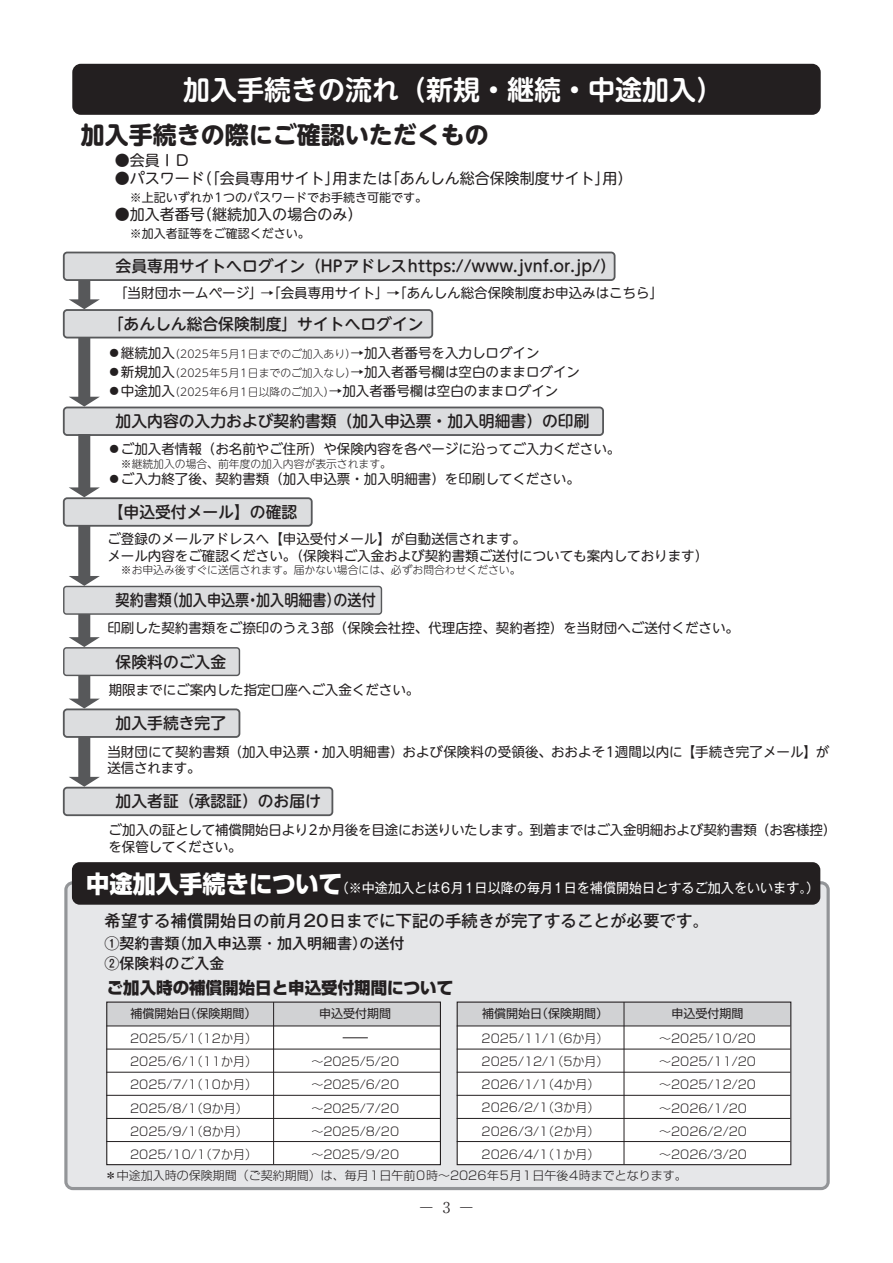
<style>
.page{position:relative;width:893px;height:1263px;background:#fff}
.page>*{position:absolute;margin:0;border:0;box-sizing:border-box;transform-origin:0 0}
.t1{font:700 27px "UD Shin M Go Pro De";color:#fff}
.t2{font:700 24px "UD Shin M Go Pro";color:#231f20}
.t3{font:500 16.5px "Gothic MB101 Pro";color:#231f20}
.t4{font:800 16.5px "Shin Go Pro";color:#231f20}
.t5{font:500 15.75px "UD Shin M Go Pro";color:#231f20}
.t6{font:500 15.75px "UD Shin M Go Pro";color:#231f20;scale:.89 1}
.t7{font:15px "UD Shin M Go Pro";color:#231f20}
.t8{font:500 15px/19.5px "Gothic MB101 Pro";color:#231f20}
.t9{font:300 15px "Ryumin Pro";color:#231f20;scale:1.5 1}
.t10{font:13.5px/16.2px "UD Shin M Go Pro";color:#231f20}
.t11{font:13.5px "Gothic MB101 Pro";color:#fff}
.t12{font:300 12px/23.2px "Shin Go Pro";color:#231f20}
.t13{font:12px "UD Shin M Go Pro";color:#231f20}
.t14{font:12px "Shin Go Pro";color:#231f20}
.t15{font:300 10.8px "UD Shin M Go Pro";color:#231f20}
.s1{font-weight:300;font-size:10.8px}
.s2{font-family:"Shin Go Pro";font-weight:800;font-size:24px}
</style>
<div class="page">
<div style="left:64px;top:881px;width:766px;height:309px;background:#e6e7e9"></div>
<div style="left:72px;top:862px;width:748px;height:43px;background:#231f20;border-radius:8px"></div>
<div style="left:72px;top:64px;width:749px;height:51px;background:#231f20;border-radius:9px"></div>
<div style="left:107px;top:1002px;width:333px;height:163px;background:#fff"></div>
<hr style="left:106px;top:1049px;width:334px;height:1px;background:#231f20">
<hr style="left:106px;top:1072px;width:334px;height:1px;background:#231f20">
<hr style="left:106px;top:1095px;width:334px;height:1px;background:#231f20">
<hr style="left:106px;top:1118px;width:334px;height:1px;background:#231f20">
<hr style="left:106px;top:1141px;width:334px;height:1px;background:#231f20">
<div style="left:107px;top:1002px;width:333px;height:24px;background:#d1d2d4"></div>
<hr style="left:273px;top:1002px;width:1px;height:162px;background:#231f20">
<hr style="left:106px;top:1025px;width:334px;height:1px;background:#231f20">
<div style="left:106px;top:1001px;width:335px;height:164px;border:1px solid #231f20"></div>
<div style="left:457px;top:1002px;width:334px;height:163px;background:#fff"></div>
<hr style="left:457px;top:1049px;width:333px;height:1px;background:#231f20">
<hr style="left:457px;top:1072px;width:333px;height:1px;background:#231f20">
<hr style="left:457px;top:1095px;width:333px;height:1px;background:#231f20">
<hr style="left:457px;top:1118px;width:333px;height:1px;background:#231f20">
<hr style="left:457px;top:1141px;width:333px;height:1px;background:#231f20">
<div style="left:457px;top:1002px;width:333px;height:24px;background:#d1d2d4"></div>
<hr style="left:623px;top:1002px;width:1px;height:162px;background:#231f20">
<hr style="left:457px;top:1025px;width:333px;height:1px;background:#231f20">
<div style="left:457px;top:1001px;width:334px;height:164px;border:1px solid #231f20"></div>
<svg style="left:343px;top:1037px;width:25px;height:1px"></svg>
<div style="left:64px;top:252px;width:551px;height:28px;background:#dcdddf;border-radius:3px"></div>
<div style="left:63px;top:252px;width:552px;height:29px;border:2px solid #57585a;border-radius:3px"></div>
<div style="left:64px;top:310px;width:368px;height:28px;background:#dcdddf;border-radius:3px"></div>
<div style="left:63px;top:309px;width:370px;height:29px;border:2px solid #57585a;border-radius:3px"></div>
<div style="left:64px;top:407px;width:539px;height:28px;background:#dcdddf;border-radius:3px"></div>
<div style="left:63px;top:407px;width:541px;height:29px;border:2px solid #57585a;border-radius:3px"></div>
<div style="left:64px;top:498px;width:248px;height:28px;background:#dcdddf;border-radius:3px"></div>
<div style="left:63px;top:497px;width:250px;height:30px;border:2px solid #57585a;border-radius:3px"></div>
<div style="left:64px;top:648px;width:175px;height:27px;background:#dcdddf;border-radius:3px"></div>
<div style="left:63px;top:647px;width:177px;height:29px;border:1px solid #57585a;border-radius:3px"></div>
<div style="left:64px;top:709px;width:175px;height:28px;background:#dcdddf;border-radius:3px"></div>
<div style="left:63px;top:708px;width:177px;height:30px;border:2px solid #57585a;border-radius:3px"></div>
<div style="left:64px;top:788px;width:268px;height:27px;background:#dcdddf;border-radius:3px"></div>
<div style="left:63px;top:787px;width:270px;height:29px;border:2px solid #57585a;border-radius:3px"></div>
<div style="left:64px;top:586px;width:317px;height:28px;background:#dcdddf;border-radius:3px"></div>
<div style="left:63px;top:586px;width:319px;height:29px;border:1px solid #57585a;border-radius:3px"></div>
<div style="left:78px;top:280px;width:12px;height:22px;background:#57585a"></div>
<svg style="left:69px;top:299px;width:31px;height:10px"></svg>
<div style="left:78px;top:338px;width:12px;height:61px;background:#57585a"></div>
<svg style="left:69px;top:397px;width:31px;height:10px"></svg>
<div style="left:78px;top:434px;width:12px;height:56px;background:#57585a"></div>
<svg style="left:69px;top:487px;width:31px;height:10px"></svg>
<div style="left:78px;top:526px;width:12px;height:52px;background:#57585a"></div>
<svg style="left:69px;top:576px;width:31px;height:10px"></svg>
<div style="left:78px;top:614px;width:12px;height:25px;background:#57585a"></div>
<svg style="left:69px;top:637px;width:31px;height:10px"></svg>
<div style="left:78px;top:675px;width:12px;height:26px;background:#57585a"></div>
<svg style="left:69px;top:699px;width:30px;height:9px"></svg>
<div style="left:78px;top:737px;width:12px;height:42px;background:#57585a"></div>
<svg style="left:69px;top:777px;width:31px;height:10px"></svg>
<h1 class="t1" style="left:183px;top:67px;width:541px">加入手続きの流れ（新規・継続・中途加入）</h1>
<h2 class="t2" style="left:81px;top:116px;width:409px">加入手続きの際にご確認いただくもの</h2>
<p class="t7" style="left:115px;top:148px;width:76px">●会員ＩＤ</p>
<p class="t7" style="left:115px;top:166px;width:519px">●パスワード（「会員専用サイト」用または「あんしん総合保険制度サイト」用）</p>
<p class="t13" style="left:130px;top:188px;width:299px">※上記いずれか1つのパスワードでお手続き可能です。</p>
<p class="t7" style="left:115px;top:202px;width:249px">●加入者番号（継続加入の場合のみ）</p>
<p class="t13" style="left:130px;top:224px;width:181px">※加入者証等をご確認ください。</p>
<p class="t5" style="left:116px;top:253px;width:502px">会員専用サイトへログイン（HPアドレスhttps://www.jvnf.or.jp/）</p>
<p class="t10" style="left:107px;top:284px;width:557px">　「当財団ホームページ」→「会員専用サイト」→「あんしん総合保険制度お申込みはこちら」</p>
<p class="t5" style="left:108px;top:311px;width:317px">「あんしん総合保険制度」サイトへログイン</p>
<p class="t10" style="left:107px;top:344px;width:434px">●継続加入<span class="s1">（2025年5月1日までのご加入あり）</span>→加入者番号を入力しログイン</p>
<p class="t10" style="left:107px;top:363px;width:474px">●新規加入<span class="s1">（2025年5月1日までのご加入なし）</span>→加入者番号欄は空白のままログイン</p>
<p class="t10" style="left:107px;top:382px;width:453px">●中途加入<span class="s1">（2025年6月1日以降のご加入）</span>→加入者番号欄は空白のままログイン</p>
<p class="t5" style="left:116px;top:408px;width:475px">加入内容の入力および契約書類（加入申込票・加入明細書）の印刷</p>
<p class="t10" style="left:107px;top:440px;width:514px">●ご加入者情報（お名前やご住所）や保険内容を各ページに沿ってご入力ください。</p>
<p class="t15" style="left:121px;top:455px;width:271px">※継続加入の場合、前年度の加入内容が表示されます。</p>
<p class="t10" style="left:107px;top:470px;width:474px">●ご入力終了後、契約書類（加入申込票・加入明細書）を印刷してください。</p>
<p class="t5" style="left:108px;top:499px;width:191px">【申込受付メール】の確認</p>
<p class="t10" style="left:107px;top:530px;width:602px">ご登録のメールアドレスへ【申込受付メール】が自動送信されます。<br>メール内容をご確認ください。（保険料ご入金および契約書類ご送付についても案内しております）</p>
<p class="t15" style="left:121px;top:561px;width:401px">※お申込み後すぐに送信されます。届かない場合には、必ずお問合わせください。</p>
<p class="t6" style="left:116px;top:587px;width:294px">契約書類（加入申込票・加入明細書）の送付</p>
<p class="t10" style="left:107px;top:619px;width:633px">印刷した契約書類をご捺印のうえ3部（保険会社控、代理店控、契約者控）を当財団へご送付ください。</p>
<p class="t5" style="left:116px;top:650px;width:112px">保険料のご入金</p>
<p class="t10" style="left:109px;top:681px;width:312px">期限までにご案内した指定口座へご入金ください。</p>
<p class="t5" style="left:116px;top:710px;width:112px">加入手続き完了</p>
<p class="t10" style="left:107px;top:743px;width:724px">当財団にて契約書類（加入申込票・加入明細書）および保険料の受領後、おおよそ1週間以内に【手続き完了メール】が送信されます。</p>
<p class="t5" style="left:116px;top:788px;width:207px">加入者証（承認証）のお届け</p>
<p class="t10" style="left:109px;top:821px;width:729px">ご加入の証として補償開始日より2か月後を目途にお送りいたします。到着まではご入金明細および契約書類（お客様控）を保管してください。</p>
<p class="t11" style="left:86px;top:877px;width:734px"><span class="s2">中途加入手続きについて</span>（※中途加入とは6月1日以降の毎月1日を補償開始日とするご加入をいいます。）</p>
<p class="t3" style="left:104px;top:907px;width:606px">希望する補償開始日の前月20日までに下記の手続きが完了することが必要です。</p>
<p class="t8" style="left:104px;top:932px;width:301px">①契約書類（加入申込票・加入明細書）の送付<br>②保険料のご入金</p>
<p class="t4" style="left:107px;top:974px;width:348px">ご加入時の補償開始日と申込受付期間について</p>
<p class="t14" style="left:131px;top:1004px;width:127px">補償開始日（保険期間）</p>
<p class="t14" style="left:319px;top:1004px;width:73px">申込受付期間</p>
<p class="t14" style="left:482px;top:1004px;width:127px">補償開始日（保険期間）</p>
<p class="t14" style="left:672px;top:1004px;width:73px">申込受付期間</p>
<p class="t12" style="left:482px;top:1025px;width:128px">2025/11/1（6か月）<br>2025/12/1（5か月）<br>2026/1/1（4か月）<br>2026/2/1（3か月）<br>2026/3/1（2か月）<br>2026/4/1（1か月）</p>
<p class="t12" style="left:130px;top:1025px;width:128px">2025/5/1（12か月）<br>2025/6/1（11か月）<br>2025/7/1（10か月）<br>2025/8/1（9か月）<br>2025/9/1（8か月）<br>2025/10/1（7か月）</p>
<p class="t12" style="left:659px;top:1025px;width:98px">～2025/10/20～2025/11/20～2025/12/20～2026/1/20～2026/2/20～2026/3/20</p>
<p class="t12" style="left:311px;top:1048px;width:89px;text-align:justify">～2025/5/20～2025/6/20～2025/7/20～2025/8/20～2025/9/20</p>
<p class="t12" style="left:105px;top:1162px;width:583px">＊中途加入時の保険期間（ご契約期間）は、毎月1日午前0時～2026年5月1日午後4時までとなります。</p>
<p class="t9" style="left:415px;top:1195px;width:43px">－3－</p>
</div>
